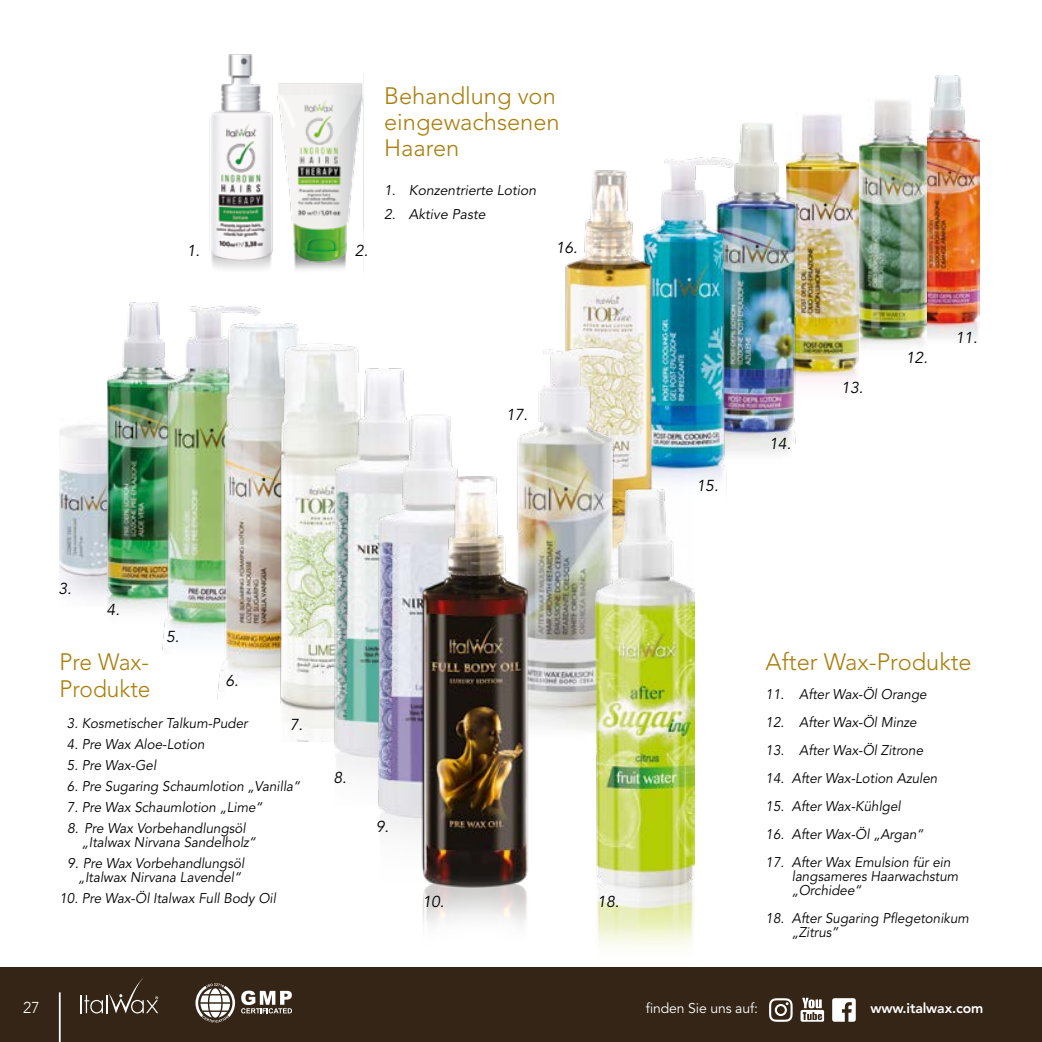
<style>
.page{position:relative;width:1042px;height:1042px;background:#fff}
.page>*{position:absolute;margin:0;border:0;box-sizing:border-box;transform-origin:0 0}
.t1{font:300 23.62px/26.2px "Avenir LT Std";color:#a87e0c}
.t2{font:300 23.62px/26.2px "Avenir LT Std";color:#a87e0c;scale:.96 1}
.t3{font:italic 15.75px "Avenir LT Std";color:#000}
.t4{font:300 15.75px "Avenir";color:#fff}
.t5{font:italic 14px/14px "Avenir LT Std";color:#000;scale:.96 1}
.t6{font:italic 14px/14px "Avenir LT Std";color:#000}
.t7{font:14px "Avenir LT Std";letter-spacing:-.01em;color:#fff}
.t8{font:800 14px "Avenir LT Std";letter-spacing:-.01em;color:#fff}
</style>
<div class="page">
<div style="left:0;top:967px;width:1042px;height:75px;background:#342516"></div>
<hr style="left:59px;top:992px;width:2px;height:50px;background:#fff">
<svg style="left:80px;top:978px;width:78px;height:35px"></svg>
<svg style="left:195px;top:983px;width:40px;height:39px"></svg>
<svg style="left:241px;top:990px;width:51px;height:23px"></svg>
<img style="left:926px;top:75px;width:54px;height:264px">
<img style="left:858px;top:99px;width:68px;height:264px">
<img style="left:797px;top:114px;width:61px;height:269px">
<img style="left:734px;top:123px;width:63px;height:331px">
<img style="left:652px;top:157px;width:82px;height:329px">
<img style="left:566px;top:170px;width:86px;height:287px">
<img style="left:517px;top:346px;width:108px;height:385px">
<img style="left:595px;top:457px;width:99px;height:490px">
<img style="left:60px;top:425px;width:47px;height:173px">
<img style="left:107px;top:302px;width:54px;height:308px">
<img style="left:161px;top:306px;width:100px;height:347px">
<img style="left:216px;top:323px;width:82px;height:375px">
<img style="left:280px;top:333px;width:41px;height:408px">
<img style="left:209px;top:54px;width:155px;height:216px">
<img style="left:321px;top:343px;width:83px;height:428px">
<img style="left:360px;top:393px;width:98px;height:441px">
<img style="left:419px;top:471px;width:112px;height:455px">
<svg style="left:800px;top:998px;width:24px;height:23px"></svg>
<svg style="left:769px;top:998px;width:23px;height:24px"></svg>
<svg style="left:832px;top:998px;width:24px;height:23px"></svg>
<p class="t3" style="left:187px;top:242px;width:15px">1.</p>
<p class="t3" style="left:355px;top:242px;width:15px">2.</p>
<h1 class="t1" style="left:384px;top:82px;width:177px">Behandlung von eingewachsenen<br>Haaren</h1>
<p class="t6" style="left:384px;top:183px;width:154px">1. Konzentrierte Lotion</p>
<p class="t6" style="left:384px;top:207px;width:103px">2. Aktive Paste</p>
<p class="t3" style="left:556px;top:238px;width:23px">16.</p>
<p class="t3" style="left:506px;top:405px;width:23px">17.</p>
<p class="t3" style="left:696px;top:477px;width:23px">15.</p>
<p class="t3" style="left:769px;top:434px;width:23px">14.</p>
<p class="t3" style="left:841px;top:378px;width:23px">13.</p>
<p class="t3" style="left:906px;top:348px;width:23px">12.</p>
<p class="t3" style="left:955px;top:328px;width:23px">11.</p>
<p class="t3" style="left:58px;top:580px;width:15px">3.</p>
<p class="t3" style="left:107px;top:601px;width:15px">4.</p>
<p class="t3" style="left:166px;top:627px;width:15px">5.</p>
<h1 class="t2" style="left:59px;top:649px;width:96px">Pre Wax-<br>Produkte</h1>
<p class="t5" style="left:67px;top:716px;width:190px">3. Kosmetischer Talkum-Puder</p>
<p class="t5" style="left:67px;top:737px;width:145px">4. Pre Wax Aloe-Lotion</p>
<p class="t5" style="left:67px;top:758px;width:95px">5. Pre Wax-Gel</p>
<p class="t5" style="left:67px;top:779px;width:244px">6. Pre Sugaring Schaumlotion „Vanilla“</p>
<p class="t5" style="left:67px;top:800px;width:205px">7. Pre Wax Schaumlotion „Lime“</p>
<p class="t6" style="left:82px;top:821px;width:176px;text-indent:-15px">8. Pre Wax Vorbehandlungsöl „Italwax Nirvana Sandelholz“</p>
<p class="t6" style="left:67px;top:856px;width:179px;text-align:center">9. Pre Wax Vorbehandlungsöl „Italwax Nirvana Lavendel“</p>
<p class="t5" style="left:59px;top:891px;width:227px">10. Pre Wax-Öl Italwax Full Body Oil</p>
<p class="t3" style="left:225px;top:672px;width:15px">6.</p>
<p class="t3" style="left:290px;top:715px;width:15px">7.</p>
<p class="t3" style="left:333px;top:769px;width:15px">8.</p>
<p class="t3" style="left:376px;top:818px;width:15px">9.</p>
<p class="t3" style="left:422px;top:892px;width:23px">10.</p>
<p class="t4" style="left:23px;top:998px;width:18px">27</p>
<p class="t3" style="left:597px;top:892px;width:23px">18.</p>
<h1 class="t1" style="left:765px;top:649px;width:208px">After Wax-Produkte</h1>
<p class="t5" style="left:765px;top:687px;width:169px">11. After Wax-Öl Orange</p>
<p class="t5" style="left:765px;top:715px;width:159px">12. After Wax-Öl Minze</p>
<p class="t5" style="left:765px;top:743px;width:166px">13. After Wax-Öl Zitrone</p>
<p class="t5" style="left:765px;top:771px;width:180px">14. After Wax-Lotion Azulen</p>
<p class="t5" style="left:765px;top:799px;width:142px">15. After Wax-Kühlgel</p>
<p class="t5" style="left:765px;top:827px;width:166px">16. After Wax-Öl „Argan“</p>
<p class="t5" style="left:792px;top:855px;width:175px;text-indent:-26px">17. After Wax Emulsion für ein langsameres Haarwachstum „Orchidee“</p>
<p class="t5" style="left:792px;top:911px;width:186px;text-indent:-26px">18. After Sugaring Pflegetonikum „Zitrus”</p>
<p class="t7" style="left:646px;top:1000px;width:114px">finden Sie uns auf:</p>
<p class="t8" style="left:870px;top:1000px;width:114px">www.italwax.com</p>
</div>
